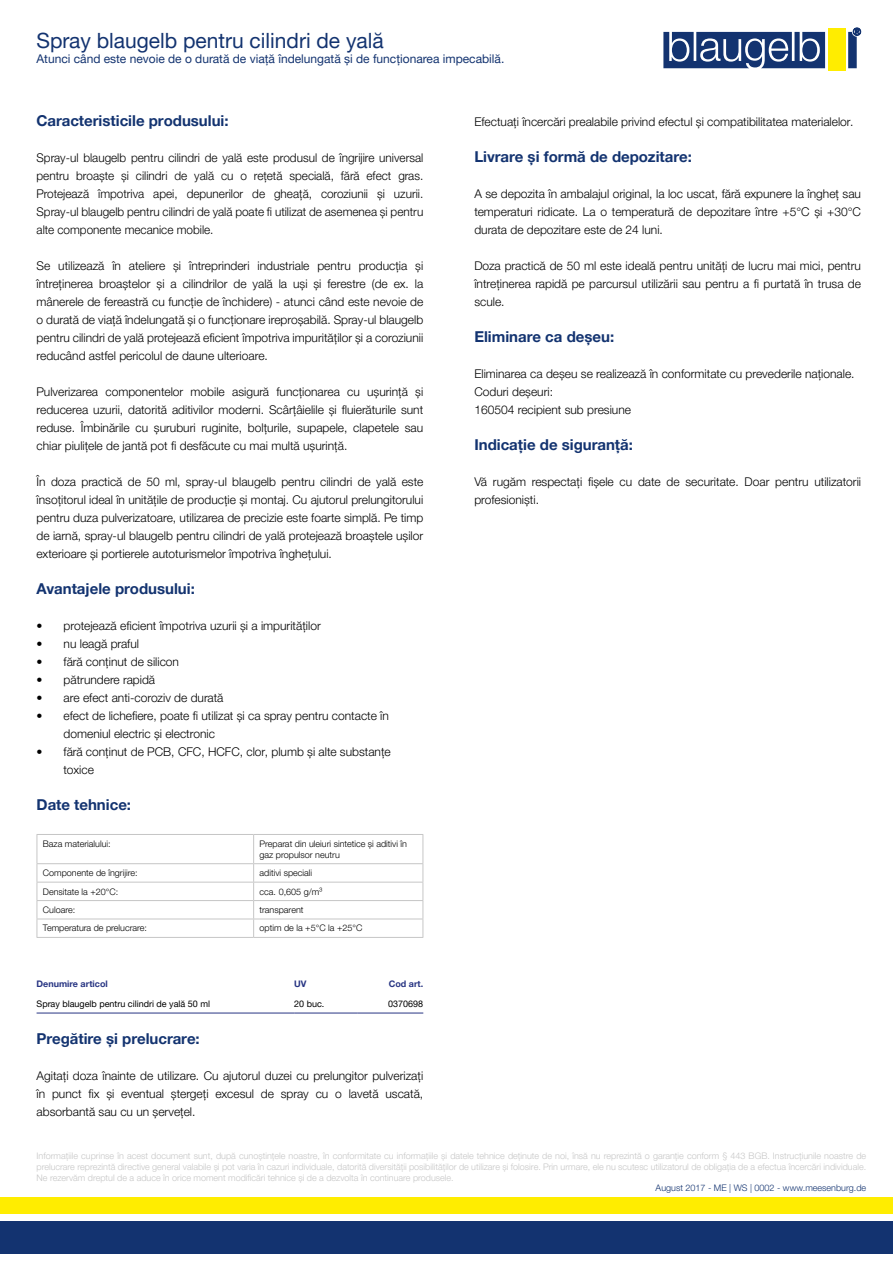
<style>
.page{position:relative;width:893px;height:1263px;background:#fff}
.page>*{position:absolute;margin:0;border:0;box-sizing:border-box;transform-origin:0 0}
.t1{font:21px "Helvetica Neue LTW1 G";color:#133370}
.t2{font:700 15px "Helvetica Neue LTW1 G";color:#133370}
.t3{font:300 12px/18px "Helvetica Neue LTW1 G";color:#000;text-align:justify}
.t4{font:12px "Helvetica Neue LTW1 G";color:#133370}
.t5{font:300 9px/10.8px "Helvetica Neue LTW1 G";color:#c6c6c6;text-align:justify}
.t6{font:300 9px/10.8px "Helvetica Neue LTW1 G";color:#000}
.t7{font:9px "Helvetica Neue LTW1 G";color:#000}
.t8{font:300 9px "Helvetica Neue LTW1 G";color:#133370}
.t9{font:700 9px "Helvetica Neue LTW1 G";color:#283583}
</style>
<div class="page">
<div style="left:0;top:1222px;width:893px;height:32px;background:#133370"></div>
<div style="left:0;top:1197px;width:893px;height:17px;background:#ffed00"></div>
<svg style="left:663px;top:28px;width:198px;height:40px"></svg>
<div style="left:828px;top:29px;width:17px;height:42px;background:#ffed00"></div>
<hr style="left:37px;top:834px;width:217px;height:1px;background:#c6c6c6">
<hr style="left:254px;top:834px;width:169px;height:1px;background:#c6c6c6">
<svg style="left:253px;top:835px;width:1px;height:102px"></svg>
<hr style="left:37px;top:863px;width:217px;height:1px;background:#c6c6c6">
<hr style="left:254px;top:863px;width:169px;height:1px;background:#c6c6c6">
<hr style="left:37px;top:882px;width:217px;height:1px;background:#c6c6c6">
<hr style="left:254px;top:882px;width:169px;height:1px;background:#c6c6c6">
<hr style="left:37px;top:900px;width:217px;height:1px;background:#c6c6c6">
<hr style="left:254px;top:900px;width:169px;height:1px;background:#c6c6c6">
<hr style="left:37px;top:919px;width:217px;height:1px;background:#c6c6c6">
<svg style="left:37px;top:835px;width:1px;height:102px"></svg>
<hr style="left:254px;top:919px;width:169px;height:1px;background:#c6c6c6">
<svg style="left:423px;top:835px;width:1px;height:102px"></svg>
<hr style="left:37px;top:937px;width:217px;height:1px;background:#c6c6c6">
<hr style="left:254px;top:937px;width:169px;height:1px;background:#c6c6c6">
<hr style="left:37px;top:1013px;width:257px;height:1px;background:#283583">
<hr style="left:294px;top:1013px;width:64px;height:1px;background:#283583">
<hr style="left:358px;top:1013px;width:65px;height:1px;background:#283583">
<h1 class="t1" style="left:37px;top:28px;width:349px">Spray blaugelb pentru cilindri de yală</h1>
<p class="t4" style="left:37px;top:51px;width:469px">Atunci când este nevoie de o durată de viaţă îndelungată şi de funcţionarea impecabilă.</p>
<p class="t2" style="left:37px;top:111px;width:194px">Caracteristicile produsului:</p>
<p class="t3" style="left:37px;top:149px;width:388px">Spray-ul blaugelb pentru cilindri de yală este produsul de îngrijire universal pentru broaşte şi cilindri de yală cu o reţetă specială, fără efect gras.<br>Protejează împotriva apei, depunerilor de gheaţă, coroziunii şi uzurii.<br>Spray-ul blaugelb pentru cilindri de yală poate fi utilizat de asemenea şi pentru alte componente mecanice mobile.</p>
<p class="t3" style="left:37px;top:257px;width:388px">Se utilizează în ateliere şi întreprinderi industriale pentru producţia şi întreţinerea broaştelor şi a cilindrilor de yală la uşi şi ferestre (de ex. la mânerele de fereastră cu funcţie de închidere) - atunci când este nevoie de o durată de viaţă îndelungată şi o funcţionare ireproşabilă. Spray-ul blaugelb pentru cilindri de yală protejează eficient împotriva impurităţilor şi a coroziunii reducând astfel pericolul de daune ulterioare.</p>
<p class="t3" style="left:37px;top:383px;width:388px">Pulverizarea componentelor mobile asigură funcţionarea cu uşurinţă şi reducerea uzurii, datorită aditivilor moderni. Scârţâielile şi fluierăturile sunt reduse. Îmbinările cu şuruburi ruginite, bolţurile, supapele, clapetele sau chiar piuliţele de jantă pot fi desfăcute cu mai multă uşurinţă.</p>
<p class="t3" style="left:37px;top:473px;width:388px">În doza practică de 50 ml, spray-ul blaugelb pentru cilindri de yală este însoţitorul ideal în unităţile de producţie şi montaj. Cu ajutorul prelungitorului pentru duza pulverizatoare, utilizarea de precizie este foarte simplă. Pe timp de iarnă, spray-ul blaugelb pentru cilindri de yală protejează broaştele uşilor exterioare şi portierele autoturismelor împotriva îngheţului.</p>
<p class="t2" style="left:37px;top:579px;width:160px">Avantajele produsului:</p>
<p class="t3" style="left:37px;top:617px;width:286px">• protejează eficient împotriva uzurii şi a impurităţilor</p>
<p class="t3" style="left:37px;top:635px;width:104px">• nu leagă praful</p>
<p class="t3" style="left:37px;top:653px;width:144px">• fără conţinut de silicon</p>
<p class="t3" style="left:37px;top:671px;width:120px">• pătrundere rapidă</p>
<p class="t3" style="left:37px;top:689px;width:188px">• are efect anti-coroziv de durată</p>
<p class="t3" style="left:64px;top:707px;width:327px;text-indent:-27px">• efect de lichefiere, poate fi utilizat şi ca spray pentru contacte în domeniul electric şi electronic</p>
<p class="t3" style="left:64px;top:743px;width:329px;text-indent:-27px">• fără conţinut de PCB, CFC, HCFC, clor, plumb şi alte substanţe toxice</p>
<p class="t2" style="left:37px;top:795px;width:96px">Date tehnice:</p>
<p class="t6" style="left:43px;top:838px;width:69px">Baza materialului:</p>
<p class="t6" style="left:260px;top:838px;width:149px">Preparat din uleiuri sintetice şi aditivi în gaz propulsor neutru</p>
<p class="t6" style="left:43px;top:867px;width:96px">Componente de îngrijire:</p>
<p class="t6" style="left:260px;top:867px;width:54px">aditivi speciali</p>
<p class="t6" style="left:43px;top:886px;width:77px">Densitate la +20°C:</p>
<p class="t6" style="left:260px;top:886px;width:64px">cca. 0,605 g/m³</p>
<p class="t6" style="left:43px;top:904px;width:34px">Culoare:</p>
<p class="t6" style="left:260px;top:904px;width:45px">transparent</p>
<p class="t6" style="left:43px;top:923px;width:105px">Temperatura de prelucrare:</p>
<p class="t6" style="left:260px;top:923px;width:104px">optim de la +5°C la +25°C</p>
<p class="t9" style="left:37px;top:978px;width:73px">Denumire articol</p>
<p class="t9" style="left:294px;top:978px;width:14px">UV</p>
<p class="t9" style="left:389px;top:978px;width:36px">Cod art.</p>
<p class="t7" style="left:37px;top:998px;width:175px">Spray blaugelb pentru cilindri de yală 50 ml</p>
<p class="t7" style="left:294px;top:998px;width:32px">20 buc.</p>
<p class="t7" style="left:388px;top:998px;width:37px">0370698</p>
<p class="t2" style="left:37px;top:1029px;width:165px">Pregătire şi prelucrare:</p>
<p class="t3" style="left:37px;top:1067px;width:388px">Agitaţi doza înainte de utilizare. Cu ajutorul duzei cu prelungitor pulverizaţi în punct fix şi eventual ştergeţi excesul de spray cu o lavetă uscată, absorbantă sau cu un şerveţel.</p>
<p class="t3" style="left:474px;top:113px;width:381px">Efectuaţi încercări prealabile privind efectul şi compatibilitatea materialelor.</p>
<p class="t2" style="left:474px;top:147px;width:219px">Livrare şi formă de depozitare:</p>
<p class="t3" style="left:474px;top:185px;width:388px">A se depozita în ambalajul original, la loc uscat, fără expunere la îngheţ sau temperaturi ridicate. La o temperatură de depozitare între +5°C şi +30°C durata de depozitare este de 24 luni.</p>
<p class="t3" style="left:474px;top:257px;width:388px">Doza practică de 50 ml este ideală pentru unităţi de lucru mai mici, pentru întreţinerea rapidă pe parcursul utilizării sau pentru a fi purtată în trusa de scule.</p>
<p class="t2" style="left:474px;top:327px;width:141px">Eliminare ca deşeu:</p>
<p class="t3" style="left:474px;top:365px;width:382px;text-align:left">Eliminarea ca deşeu se realizează în conformitate cu prevederile naţionale.<br>Coduri deşeuri:<br>160504 recipient sub presiune</p>
<p class="t2" style="left:474px;top:435px;width:160px">Indicaţie de siguranţă:</p>
<p class="t3" style="left:474px;top:473px;width:388px">Vă rugăm respectaţi fişele cu date de securitate. Doar pentru utilizatorii profesionişti.</p>
<p class="t5" style="left:37px;top:1150px;width:831px">Informaţiile cuprinse în acest document sunt, după cunoştinţele noastre, în conformitate cu informaţiile şi datele tehnice deţinute de noi, însă nu reprezintă o garanţie conform § 443 BGB. Instrucţiunile noastre de prelucrare reprezintă directive general valabile şi pot varia în cazuri individuale, datorită diversităţii posibilităţilor de utilizare şi folosire. Prin urmare, ele nu scutesc utilizatorul de obligaţia de a efectua încercări individuale.<br>Ne rezervăm dreptul de a aduce în orice moment modificări tehnice şi de a dezvolta în continuare produsele.</p>
<p class="t8" style="left:656px;top:1183px;width:212px">August 2017 - ME | WS | 0002 - www.meesenburg.de</p>
</div>
